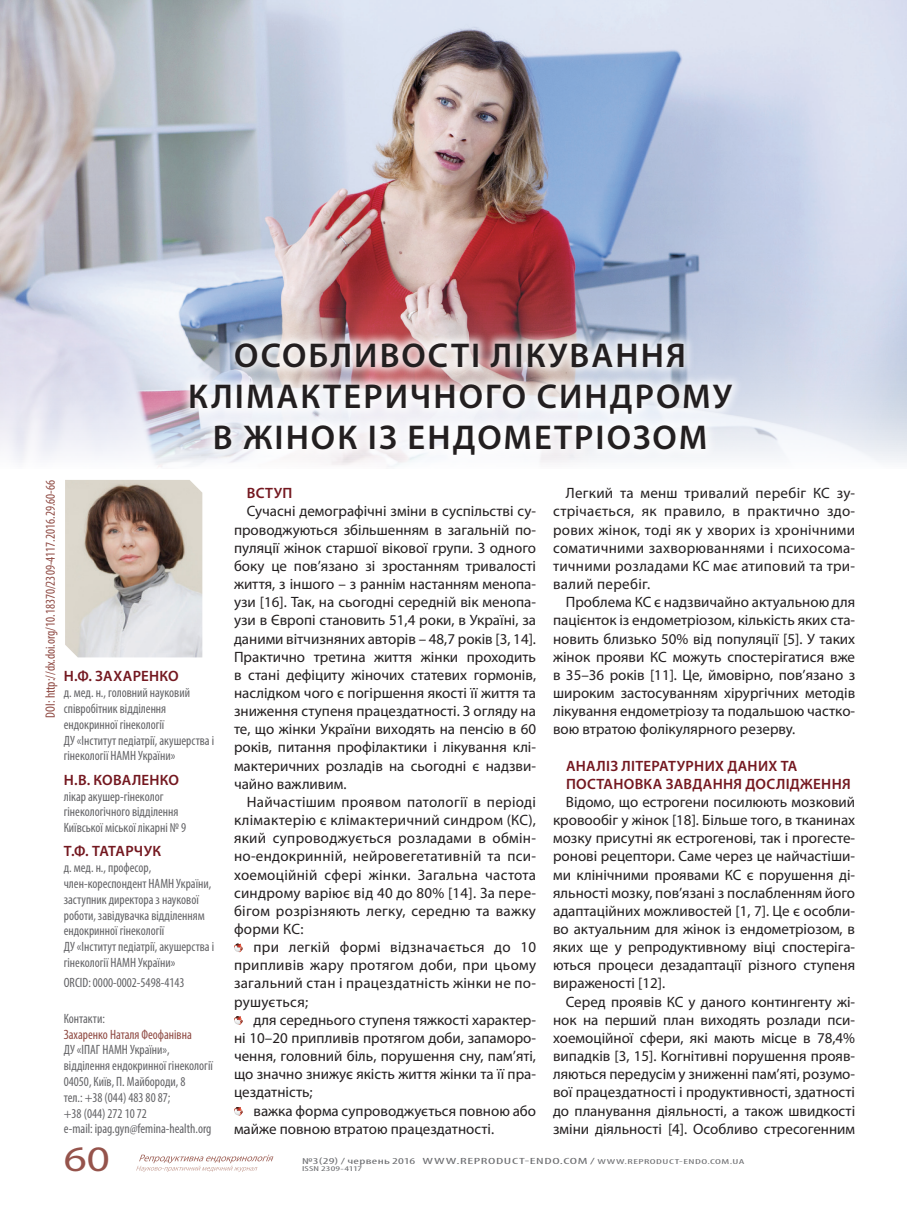
<style>
.page{position:relative;width:919px;height:1212px;background:#fff}
.page>*{position:absolute;margin:0;border:0;box-sizing:border-box;transform-origin:0 0}
.t1{font:35.85px "Myriad Pro";color:#95534b;scale:1.25 1}
.Заголовок_статьи{font:600 34.5px/41.4px "Myriad Pro";letter-spacing:.06em;color:#231f20;text-align:center}
.t2{font:15px/18.1px "Myriad Pro";color:#231f20;text-align:justify}
.Заголовок_текста{font:600 15px/18.1px "Myriad Pro";letter-spacing:.02em;color:#741820}
.Таблица__общие{font:condensed 13.5px/15.8px "Myriad Pro";color:#636366}
.Таблица__общие-2{font:condensed 13.5px "Myriad Pro";color:#8f4a43}
.t3{font:condensed 9px "Myriad Pro";letter-spacing:.035em;color:#6c6d70;scale:1.67 1}
.t4{font:condensed 7.2px "Myriad Pro";letter-spacing:.01em;color:#6c6d70;scale:1.67 1}
.s1{font-size:7.2px}
</style>
<div class="page">
<svg style="left:136px;top:1154px;width:138px;height:18px"></svg>
<svg style="left:234px;top:943px;width:8px;height:9px"></svg>
<svg style="left:234px;top:1016px;width:8px;height:9px"></svg>
<svg style="left:234px;top:1107px;width:8px;height:8px"></svg>
<img style="left:65px;top:480px;width:137px;height:177px">
<img style="left:0;top:0;width:906px;height:467px">
<div style="left:179px;top:331px;width:564px;height:135px;background:#fff;opacity:.81"></div>
<p class="Заголовок_статьи" style="left:188px;top:333px;width:545px">ОСОБЛИВОСТІ ЛІКУВАННЯ<br>КЛІМАКТЕРИЧНОГО СИНДРОМУ</p>
<p class="Заголовок_статьи" style="left:213px;top:416px;width:496px">В ЖІНОК ІЗ ЕНДОМЕТРІОЗОМ</p>
<p class="Таблица__общие-2" style="left:42px;top:718px;width:240px;rotate:-90deg">DOI: http://dx.doi.org/10.18370/2309-4117.2016.29.60-66</p>
<p class="Заголовок_текста" style="left:64px;top:667px;width:116px">Н.Ф. ЗАХАРЕНКО</p>
<p class="Таблица__общие" style="left:64px;top:685px;width:128px">д. мед. н., головний науковий співробітник відділення ендокринної гінекології</p>
<p class="Таблица__общие" style="left:64px;top:732px;width:152px">ДУ «Інститут педіатрії, акушерства і гінекології НАМН України»</p>
<p class="Заголовок_текста" style="left:64px;top:770px;width:117px">Н.В. КОВАЛЕНКО</p>
<p class="Таблица__общие" style="left:64px;top:788px;width:124px">лікар акушер-гінеколог гінекологічного відділення<br>Київської міської лікарні № 9</p>
<p class="Заголовок_текста" style="left:64px;top:842px;width:99px">Т.Ф. ТАТАРЧУК</p>
<p class="Таблица__общие" style="left:64px;top:860px;width:89px">д. мед. н., професор,</p>
<p class="Таблица__общие" style="left:64px;top:875px;width:149px">член-кореспондент НАМН України, заступник директора з наукової роботи, завідувачка відділенням ендокринної гінекології</p>
<p class="Таблица__общие" style="left:64px;top:938px;width:152px">ДУ «Інститут педіатрії, акушерства і гінекології НАМН України»</p>
<p class="Таблица__общие" style="left:64px;top:974px;width:122px">ORCID: 0000-0002-5498-4143</p>
<p class="Таблица__общие" style="left:64px;top:1010px;width:43px">Контакти:</p>
<p class="Таблица__общие-2" style="left:64px;top:1026px;width:130px">Захаренко Наталя Феофанівна</p>
<p class="Таблица__общие" style="left:64px;top:1042px;width:107px">ДУ «ІПАГ НАМН України»,</p>
<p class="Таблица__общие" style="left:64px;top:1057px;width:150px">відділення ендокринної гінекології</p>
<p class="Таблица__общие" style="left:64px;top:1073px;width:123px">04050, Київ, П. Майбороди, 8</p>
<p class="Таблица__общие" style="left:64px;top:1089px;width:108px">тел.: +38 (044) 483 80 87;</p>
<p class="Таблица__общие" style="left:64px;top:1105px;width:85px">+38 (044) 272 10 72</p>
<p class="Таблица__общие" style="left:64px;top:1121px;width:149px">e-mail: ipag.gyn@femina-health.org</p>
<p class="Заголовок_текста" style="left:247px;top:484px;width:47px">ВСТУП</p>
<p class="t2" style="left:234px;top:502px;width:303px;text-indent:13px">Сучасні демографічні зміни в суспільстві су&shy;проводжуються збільшенням в загальній по&shy;пуляції жінок старшої вікової групи. З одного боку це пов’язано зі зростанням тривалості життя, з іншого – з раннім настанням менопа&shy;узи [16]. Так, на сьогодні середній вік менопа&shy;узи в Європі становить 51,4 роки, в Україні, за даними вітчизняних авторів – 48,7 років [3, 14].<br>Практично третина життя жінки проходить в стані дефіциту жіночих статевих гормонів, наслідком чого є погіршення якості її життя та зниження ступеня працездатності. З огляду на те, що жінки України виходять на пенсію в 60 років, питання профілактики і лікування клі&shy;мактеричних розладів на сьогодні є надзви&shy;чайно важливим.</p>
<p class="t2" style="left:234px;top:792px;width:303px;text-indent:13px">Найчастішим проявом патології в періоді клімактерію є клімактеричний синдром (КС), який супроводжується розладами в обмін&shy;но-ендокринній, нейровегетативній та пси&shy;хоемоційній сфері жінки. Загальна частота синдрому варіює від 40 до 80% [14]. За пере&shy;бігом розрізняють легку, середню та важку форми КС:</p>
<p class="t2" style="left:234px;top:938px;width:303px;text-indent:19px">при легкій формі відзначається до 10 припливів жару протягом доби, при цьому загальний стан і працездатність жінки не по&shy;рушується;</p>
<p class="t2" style="left:234px;top:1010px;width:303px;text-indent:19px">для середнього ступеня тяжкості характер&shy;ні 10–20 припливів протягом доби, запаморо&shy;чення, головний біль, порушення сну, пам’яті, що значно знижує якість життя жінки та її пра&shy;цездатність;</p>
<p class="t2" style="left:234px;top:1101px;width:303px;text-indent:19px">важка форма супроводжується повною або майже повною втратою працездатності.</p>
<p class="t2" style="left:553px;top:484px;width:303px;text-indent:13px">Легкий та менш тривалий перебіг КС зу&shy;стрічається, як правило, в практично здо&shy;рових жінок, тоді як у хворих із хронічними соматичними захворюваннями і психосома&shy;тичними розладами КС має атиповий та три&shy;валий перебіг.</p>
<p class="t2" style="left:553px;top:593px;width:303px;text-indent:13px">Проблема КС є надзвичайно актуальною для пацієнток із ендометріозом, кількість яких ста&shy;новить близько 50% від популяції [5]. У таких жінок прояви КС можуть спостерігатися вже в 35–36 років [11]. Це, ймовірно, пов’язано з широким застосуванням хірургічних методів лікування ендометріозу та подальшою частко&shy;вою втратою фолікулярного резерву.</p>
<p class="Заголовок_текста" style="left:566px;top:756px;width:286px">АНАЛІЗ ЛІТЕРАТУРНИХ ДАНИХ ТА<br>ПОСТАНОВКА ЗАВДАННЯ ДОСЛІДЖЕННЯ</p>
<p class="t2" style="left:553px;top:792px;width:303px;text-indent:13px">Відомо, що естрогени посилюють мозковий кровообіг у жінок [18]. Більше того, в тканинах мозку присутні як естрогенові, так і прогесте&shy;ронові рецептори. Саме через це найчастіши&shy;ми клінічними проявами КС є порушення ді&shy;яльності мозку, пов’язані з послабленням його адаптаційних можливостей [1, 7]. Це є особли&shy;во актуальним для жінок із ендометріозом, в яких ще у репродуктивному віці спостеріга&shy;ються процеси дезадаптації різного ступеня вираженості [12].</p>
<p class="t2" style="left:553px;top:992px;width:303px;text-indent:13px">Серед проявів КС у даного контингенту жі&shy;нок на перший план виходять розлади пси&shy;хоемоційної сфери, які мають місце в 78,4% випадків [3, 15]. Когнітивні порушення прояв&shy;ляються передусім у зниженні пам’яті, розумо&shy;вої працездатності і продуктивності, здатності до планування діяльності, а також швидкості зміни діяльності [4]. Особливо стресогенним</p>
<p class="t1" style="left:64px;top:1137px;width:38px">60</p>
<p class="t3" style="left:302px;top:1155px;width:266px">№3(29) / червень 2016 WWW.REPRODUCT-ENDO.COM / <span class="s1">WWW.REPRODUCT-ENDO.COM.UA</span></p>
<p class="t4" style="left:302px;top:1164px;width:37px">ISSN 2309-4117</p>
</div>
